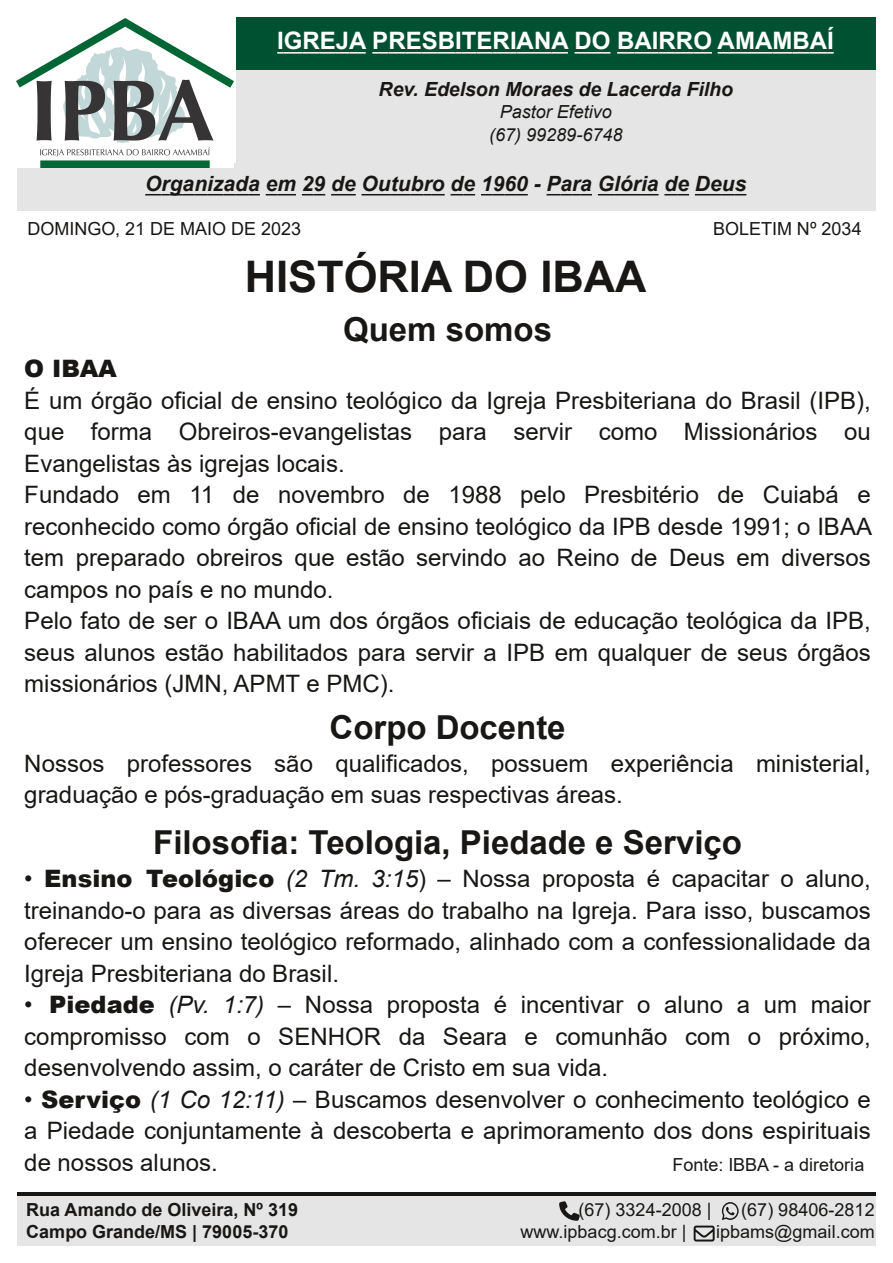
<style>
.page{position:relative;width:893px;height:1263px;background:#fff}
.page>*{position:absolute;margin:0;border:0;box-sizing:border-box;transform-origin:0 0}
.t1{font:700 43.5px "Arial";color:#181715}
.t2{font:700 33px "Arial";color:#181715}
.t3{font:24px/31.5px "Arial";color:#181715;text-align:justify}
.t4{font:700 24px "Arial";letter-spacing:.005em;color:#fff}
.t5{font:900 24px "Arial";color:#181715}
.t6{font:italic 700 21px "Arial";color:#181715}
.t7{font:italic 700 19.5px "Arial";color:#181715}
.t8{font:18px "Arial";color:#181715}
.t9{font:700 18px/22.5px "Arial";color:#181715}
.t10{font:italic 18px/22.5px "Arial";color:#181715;text-align:center}
.s1{font-style:italic}
.s2{font-weight:900}
</style>
<div class="page">
<div style="left:17px;top:1192px;width:859px;height:54px;background:#e5e5e5"></div>
<div style="left:236px;top:69px;width:640px;height:96px;background:#e5e5e5"></div>
<div style="left:17px;top:163px;width:859px;height:47px;background:#e5e5e5"></div>
<svg style="left:145px;top:194px;width:115px;height:1px"></svg>
<svg style="left:266px;top:194px;width:30px;height:1px"></svg>
<svg style="left:302px;top:194px;width:23px;height:1px"></svg>
<svg style="left:331px;top:194px;width:25px;height:1px"></svg>
<svg style="left:362px;top:194px;width:83px;height:1px"></svg>
<svg style="left:451px;top:194px;width:24px;height:1px"></svg>
<svg style="left:481px;top:194px;width:47px;height:1px"></svg>
<svg style="left:547px;top:194px;width:45px;height:1px"></svg>
<svg style="left:598px;top:194px;width:91px;height:1px"></svg>
<svg style="left:695px;top:194px;width:51px;height:1px"></svg>
<hr style="left:17px;top:1192px;width:859px;height:3px;background:#181715">
<div style="left:236px;top:17px;width:640px;height:52px;background:#005131"></div>
<svg style="left:277px;top:52px;width:89px;height:2px"></svg>
<svg style="left:372px;top:52px;width:196px;height:2px"></svg>
<svg style="left:574px;top:52px;width:36px;height:2px"></svg>
<svg style="left:617px;top:52px;width:95px;height:2px"></svg>
<svg style="left:718px;top:52px;width:17px;height:2px"></svg>
<hr style="left:735px;top:52px;width:20px;height:2px;background:#fff">
<svg style="left:755px;top:52px;width:17px;height:2px"></svg>
<hr style="left:772px;top:52px;width:20px;height:2px;background:#fff">
<svg style="left:792px;top:52px;width:42px;height:2px"></svg>
<svg style="left:722px;top:1202px;width:17px;height:18px"></svg>
<svg style="left:559px;top:1201px;width:21px;height:20px"></svg>
<svg style="left:694px;top:1225px;width:21px;height:16px"></svg>
<img style="left:17px;top:18px;width:217px;height:149px">
<p class="t4" style="left:277px;top:27px;width:558px">IGREJA PRESBITERIANA DO BAIRRO AMAMBAÍ</p>
<p class="t7" style="left:379px;top:78px;width:356px">Rev. Edelson Moraes de Lacerda Filho</p>
<p class="t10" style="left:489px;top:101px;width:135px">Pastor Efetivo (67) 99289-6748</p>
<p class="t6" style="left:145px;top:172px;width:603px">Organizada em 29 de Outubro de 1960 - Para Glória de Deus</p>
<p class="t8" style="left:27px;top:219px;width:275px">DOMINGO, 21 DE MAIO DE 2023</p>
<p class="t8" style="left:713px;top:219px;width:150px">BOLETIM Nº 2034</p>
<h1 class="t1" style="left:245px;top:253px;width:403px">HISTÓRIA DO IBAA</h1>
<h2 class="t2" style="left:343px;top:311px;width:210px">Quem somos</h2>
<p class="t5" style="left:24px;top:351px;width:94px">O IBAA</p>
<p class="t3" style="left:24px;top:384px;width:849px;text-align:left">É um órgão oficial de ensino teológico da Igreja Presbiteriana do Brasil (IPB), que forma Obreiros-evangelistas para servir como Missionários ou Evangelistas às igrejas locais.<br>Fundado em 11 de novembro de 1988 pelo Presbitério de Cuiabá e reconhecido como órgão oficial de ensino teológico da IPB desde 1991; o IBAA tem preparado obreiros que estão servindo ao Reino de Deus em diversos campos no país e no mundo.<br>Pelo fato de ser o IBAA um dos órgãos oficiais de educação teológica da IPB, seus alunos estão habilitados para servir a IPB em qualquer de seus órgãos missionários (JMN, APMT e PMC).</p>
<h2 class="t2" style="left:329px;top:709px;width:238px">Corpo Docente</h2>
<p class="t3" style="left:24px;top:747px;width:848px">Nossos professores são qualificados, possuem experiência ministerial, graduação e pós-graduação em suas respectivas áreas.</p>
<h2 class="t2" style="left:153px;top:824px;width:590px">Filosofia: Teologia, Piedade e Serviço</h2>
<p class="t3" style="left:24px;top:863px;width:848px"><span class="s1">•</span> <span class="s2">Ensino Teológico</span> <span class="s1">(2 Tm. 3:15</span>) – Nossa proposta é capacitar o aluno, treinando-o para as diversas áreas do trabalho na Igreja. Para isso, buscamos oferecer um ensino teológico reformado, alinhado com a confessionalidade da Igreja Presbiteriana do Brasil.</p>
<p class="t3" style="left:24px;top:989px;width:848px"><span class="s1">•</span> <span class="s2">Piedade</span> <span class="s1">(Pv. 1:7)</span> – Nossa proposta é incentivar o aluno a um maior compromisso com o SENHOR da Seara e comunhão com o próximo, desenvolvendo assim, o caráter de Cristo em sua vida.</p>
<p class="t3" style="left:24px;top:1083px;width:848px"><span class="s1">•</span> <span class="s2">Serviço</span> <span class="s1">(1 Co 12:11)</span> – Buscamos desenvolver o conhecimento teológico e a Piedade conjuntamente à descoberta e aprimoramento dos dons espirituais de nossos alunos.</p>
<p class="t8" style="left:672px;top:1154px;width:193px">Fonte: IBBA - a diretoria</p>
<p class="t9" style="left:26px;top:1198px;width:273px">Rua Amando de Oliveira, Nº 319<br>Campo Grande/MS | 79005-370</p>
<p class="t8" style="left:578px;top:1199px;width:135px">(67) 3324-2008 |</p>
<p class="t8" style="left:741px;top:1199px;width:135px">(67) 98406-2812</p>
<p class="t8" style="left:520px;top:1222px;width:167px">www.ipbacg.com.br |</p>
<p class="t8" style="left:716px;top:1222px;width:160px">ipbams@gmail.com</p>
</div>
